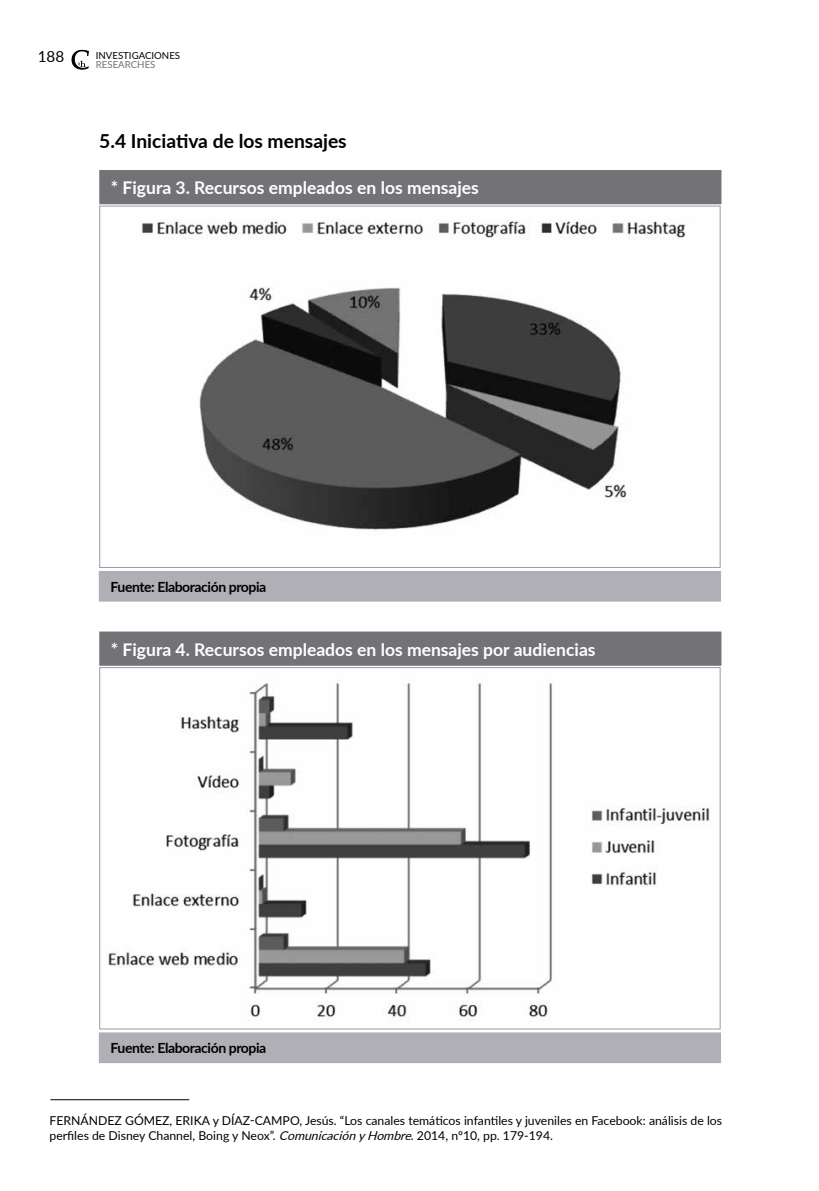
<style>
.page{position:relative;width:819px;height:1191px;background:#fff}
.page>*{position:absolute;margin:0;border:0;box-sizing:border-box;transform-origin:0 0}
.t1{font:700 19.25px "Lato";color:#000}
.t2{font:700 17.5px "Lato";color:#fff}
.t3{font:15.22px "Lato";color:#000}
.t4{font:700 14px "Lato";letter-spacing:-.03em;color:#000}
.t5{font:12.25px/15.8px "Lato";color:#000}
.t6{font:9.62px "Lato";color:#000}
.t7{font:9.62px "Lato";color:#727277}
.s1{font-style:italic}
</style>
<div class="page">
<svg style="left:71px;top:50px;width:18px;height:20px"></svg>
<hr style="left:50px;top:1099px;width:139px;height:1px;background:#000">
<div style="left:100px;top:572px;width:620px;height:29px;background:#b0afb5"></div>
<div style="left:99px;top:571px;width:622px;height:30px;border:2px solid #b0afb5"></div>
<img style="left:141px;top:219px;width:545px;height:311px">
<div style="left:100px;top:171px;width:620px;height:32px;background:#727277"></div>
<div style="left:99px;top:170px;width:622px;height:34px;border:2px solid #727277"></div>
<div style="left:100px;top:1033px;width:620px;height:29px;background:#b0afb5"></div>
<div style="left:99px;top:1032px;width:622px;height:31px;border:2px solid #b0afb5"></div>
<img style="left:108px;top:682px;width:604px;height:339px">
<div style="left:100px;top:632px;width:620px;height:33px;background:#727277"></div>
<div style="left:99px;top:631px;width:622px;height:35px;border:2px solid #727277"></div>
<p class="t3" style="left:38px;top:46px;width:28px">188</p>
<p class="t6" style="left:96px;top:48px;width:86px">investigaciones</p>
<p class="t7" style="left:96px;top:58px;width:61px">Researches</p>
<h1 class="t1" style="left:99px;top:126px;width:249px">5.4 Iniciativa de los mensajes</h1>
<h2 class="t2" style="left:111px;top:175px;width:369px">* Figura 3. Recursos empleados en los mensajes</h2>
<p class="t4" style="left:110px;top:576px;width:157px">Fuente: Elaboración propia</p>
<h2 class="t2" style="left:111px;top:636px;width:486px">* Figura 4. Recursos empleados en los mensajes por audiencias</h2>
<p class="t4" style="left:110px;top:1038px;width:157px">Fuente: Elaboración propia</p>
<p class="t5" style="left:49px;top:1111px;width:674px">FERNÁN DEZ GÓMEZ, Erika y Díaz-Campo, Jesús. “Los canales temáticos infantiles y juveniles en Facebook: análisis de los perfiles de Disney Channel, Boing y Neox”. <span class="s1">ComunicaciónyHombre</span>. 2014, nº10, pp. 179-194.</p>
</div>
